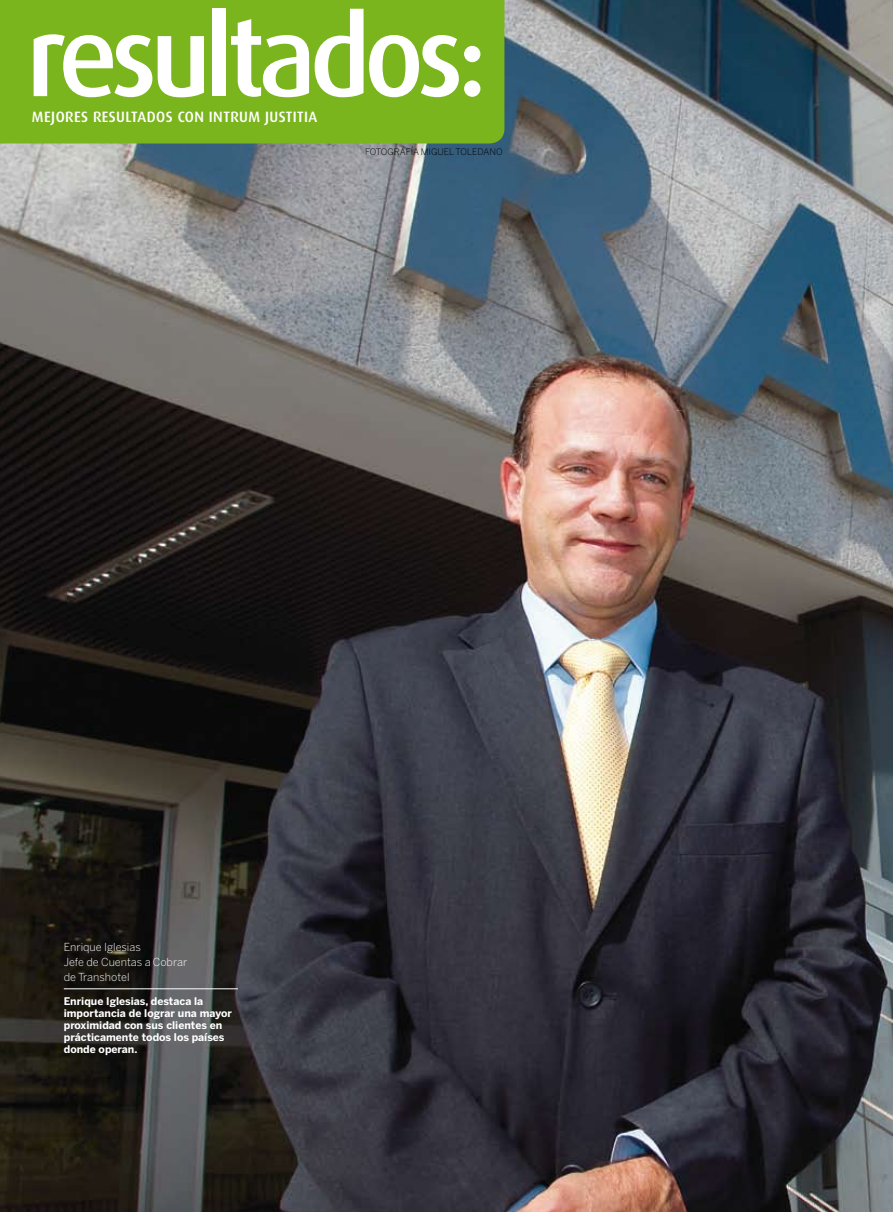
<style>
.page{position:relative;width:893px;height:1212px;background:#fff}
.page>*{position:absolute;margin:0;border:0;box-sizing:border-box;transform-origin:0 0}
.t1{font:500 111.3px "Dax Medium Intrum";letter-spacing:-.05em;color:#fff}
.t2{font:500 15px "Dax Medium Intrum";letter-spacing:.03em;color:#fff}
.t3{font:300 10.95px/15px "Benton Sans";color:#fff}
.t4{font:700 10.5px/12px "Benton Sans";color:#fff}
.t5{font:300 9px "Benton Sans";color:#000}
</style>
<div class="page">
<img style="left:0;top:0;width:893px;height:1212px">
<div style="left:0;top:0;width:504px;height:144px;background:#7ab51d"></div>
<hr style="left:64px;top:988px;width:174px;height:1px;background:#fff">
<h1 class="t1" style="left:27px;top:-6px;width:461px">RESULTADOS:</h1>
<h2 class="t2" style="left:32px;top:108px;width:9px">MEJORES</h2>
<h2 class="t2" style="left:93px;top:108px;width:94px">RESULTADOS CON</h2>
<h2 class="t2" style="left:209px;top:108px;width:110px">INTRUM JUSTITIA</h2>
<p class="t5" style="left:365px;top:147px;width:138px">fotografía miguel toledano</p>
<p class="t3" style="left:64px;top:939px;width:125px">Enrique Iglesias<br>Jefe de Cuentas a Cobrar de Transhotel</p>
<p class="t4" style="left:64px;top:995px;width:170px">Enrique Iglesias, destaca la importancia de lograr una mayor proximidad con sus clientes en prácticamente todos los países donde operan.</p>
</div>
